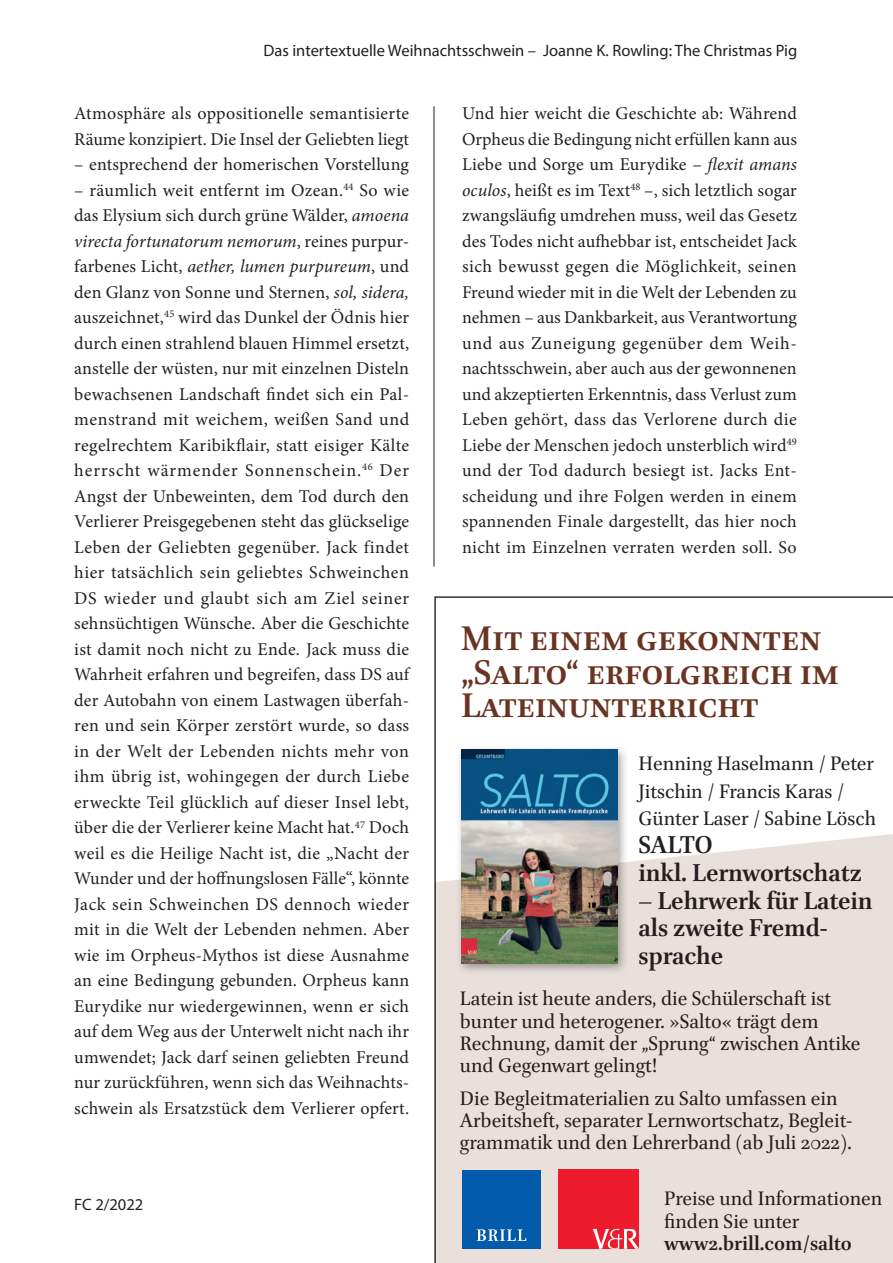
<style>
.page{position:relative;width:893px;height:1263px;background:#fff}
.page>*{position:absolute;margin:0;border:0;box-sizing:border-box;transform-origin:0 0}
.t1{font:700 38.85px/33.3px "Brill";color:#6a3422}
.t2{font:700 27.75px/27.8px "Brill";letter-spacing:-.005em;color:#231f20}
.t3{font:22.2px/22.2px "Brill";color:#231f20}
.Textkörper_FC_2017{font:18px/25.5px "Minion Pro";letter-spacing:.005em;color:#231f20;text-align:justify}
.t4{font:700 18px "Myriad Pro";color:#231f20}
.FC_Kopfzeile_rechts{font:16.5px "Myriad Pro";color:#231f20}
.s1{font-style:italic}
.s2{font-weight:700}
</style>
<div class="page">
<svg style="left:434px;top:596px;width:459px;height:667px"></svg>
<hr style="left:434px;top:106px;width:1px;height:461px;background:#231f20">
<p class="FC_Kopfzeile_rechts" style="left:263px;top:41px;width:535px">Das intertextuelle Weihnachtsschwein – Joanne K. Rowling: The Christmas Pig</p>
<p class="Textkörper_FC_2017" style="left:74px;top:101px;width:336px">Atmosphäre als oppositionelle semantisierte<br>Räume konzipiert. Die Insel der Geliebten liegt</p>
<p class="Textkörper_FC_2017" style="left:74px;top:152px;width:336px">– entsprechend der homerischen Vorstellung</p>
<p class="Textkörper_FC_2017" style="left:74px;top:177px;width:336px">– räumlich weit entfernt im Ozean.<sup>44</sup> So wie das Elysium sich durch grüne Wälder, <span class="s1">amoena virecta fortunatorum nemorum</span>, reines purpur&shy;farbenes Licht, <span class="s1">aether, lumen purpureum</span>, und den Glanz von Sonne und Sternen, <span class="s1">sol, sidera, </span>auszeichnet,<sup>45</sup> wird das Dunkel der Ödnis hier durch einen strahlend blauen Himmel ersetzt, anstelle der wüsten, nur mit einzelnen Disteln bewachsenen Landschaft findet sich ein Pal&shy;menstrand mit weichem, weißen Sand und regelrechtem Karibikflair, statt eisiger Kälte herrscht wärmender Sonnenschein.<sup>46</sup> Der Angst der Unbeweinten, dem Tod durch den Verlierer Preisgegebenen steht das glückselige Leben der Geliebten gegenüber. Jack findet hier tatsächlich sein geliebtes Schweinchen DS wieder und glaubt sich am Ziel seiner sehnsüchtigen Wünsche. Aber die Geschichte ist damit noch nicht zu Ende. Jack muss die Wahrheit erfahren und begreifen, dass DS auf der Autobahn von einem Lastwagen überfah&shy;ren und sein Körper zerstört wurde, so dass in der Welt der Lebenden nichts mehr von ihm übrig ist, wohingegen der durch Liebe erweckte Teil glücklich auf dieser Insel lebt, über die der Verlierer keine Macht hat.<sup>47</sup> Doch weil es die Heilige Nacht ist, die „Nacht der Wunder und der hoffnungslosen Fälle“, könnte Jack sein Schweinchen DS dennoch wieder mit in die Welt der Lebenden nehmen. Aber wie im Orpheus-Mythos ist diese Ausnahme an eine Bedingung gebunden. Orpheus kann Eurydike nur wiedergewinnen, wenn er sich auf dem Weg aus der Unterwelt nicht nach ihr umwendet; Jack darf seinen geliebten Freund nur zurückführen, wenn sich das Weihnachts&shy;schwein als Ersatzstück dem Verlierer opfert.</p>
<p class="Textkörper_FC_2017" style="left:462px;top:101px;width:336px">Und hier weicht die Geschichte ab: Während Orpheus die Bedingung nicht erfüllen kann aus Liebe und Sorge um Eurydike – <span class="s1">flexit amans oculos</span>, heißt es im Text<sup>48</sup> –, sich letztlich sogar zwangsläufig umdrehen muss, weil das Gesetz des Todes nicht aufhebbar ist, entscheidet Jack sich bewusst gegen die Möglichkeit, seinen Freund wieder mit in die Welt der Lebenden zu nehmen – aus Dankbarkeit, aus Verantwortung und aus Zuneigung gegenüber dem Weih&shy;nachtsschwein, aber auch aus der gewonnenen und akzeptierten Erkenntnis, dass Verlust zum Leben gehört, dass das Verlorene durch die Liebe der Menschen jedoch unsterblich wird<sup>49 </sup>und der Tod dadurch besiegt ist. Jacks Ent&shy;scheidung und ihre Folgen werden in einem spannenden Finale dargestellt, das hier noch nicht im Einzelnen verraten werden soll. So</p>
<p class="t1" style="left:461px;top:623px;width:380px">Mit einem gekonnten „Salto“ erfolgreich im<br>Lateinunterricht</p>
<p class="t3" style="left:639px;top:750px;width:239px;line-height:27.8px">Henning Haselmann / Peter<br>Jitschin / Francis Karas /<br>Günter Laser / Sabine Lösch</p>
<p class="t2" style="left:639px;top:832px;width:225px">SALTO<br>inkl. Lernwortschatz</p>
<p class="t2" style="left:639px;top:887px;width:236px">– Lehrwerk für Latein als zweite Fremd&shy;sprache</p>
<p class="t3" style="left:460px;top:988px;width:402px">Latein ist heute anders, die Schülerschaft ist bunter und heterogener. »Salto« trägt dem Rechnung, damit der „Sprung“ zwischen Antike und Gegenwart gelingt!</p>
<p class="t3" style="left:460px;top:1088px;width:394px">Die Begleitmaterialien zu Salto umfassen ein<br>Arbeitsheft, separater Lernwortschatz, Begleit&shy;grammatik und den Lehrerband (ab Juli 2022).</p>
<p class="t3" style="left:664px;top:1188px;width:220px">Preise und Informationen finden Sie unter <span class="s2">www2.brill.com/salto</span></p>
<p class="FC_Kopfzeile_rechts" style="left:74px;top:1194px;width:71px">FC 2/2022</p>
<p class="t4" style="left:771px;top:1192px;width:31px">135</p>
</div>
